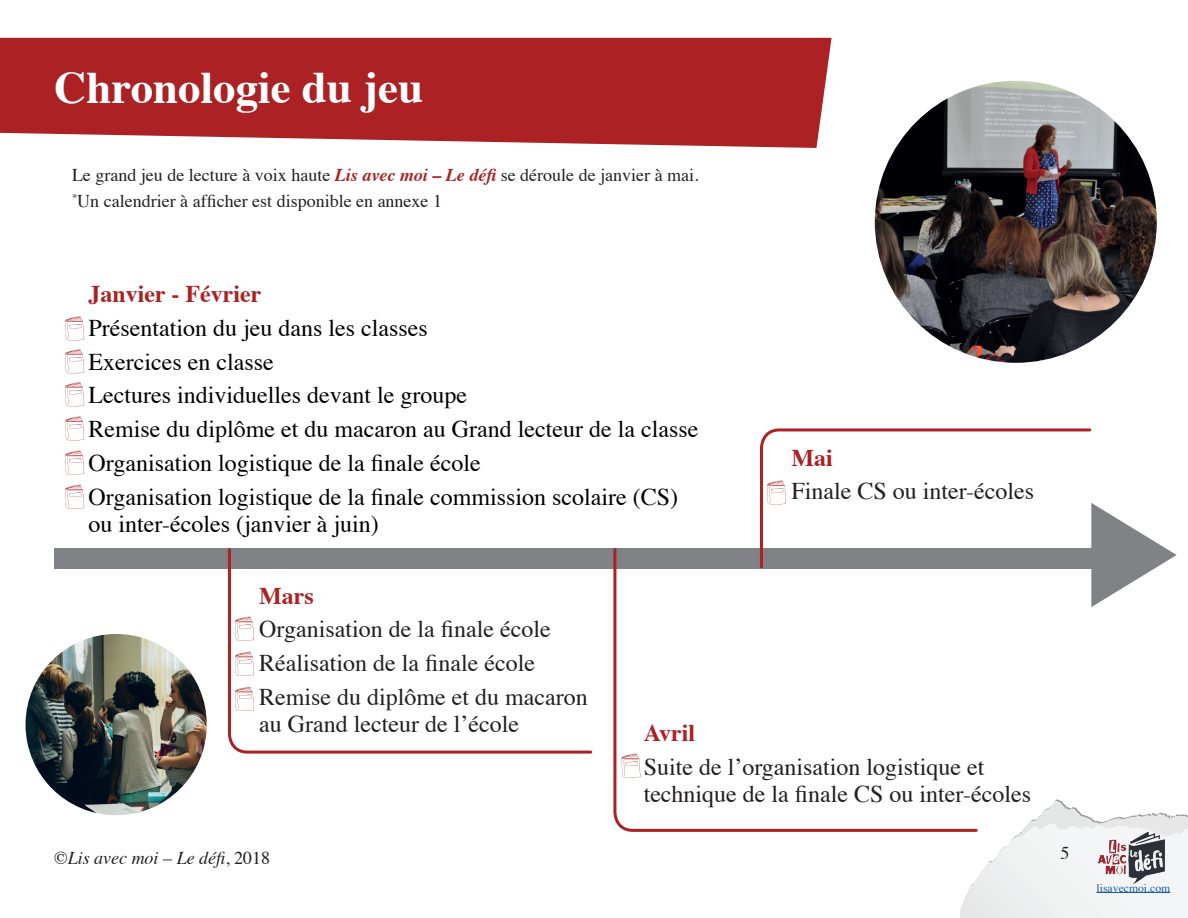
<style>
.page{position:relative;width:1188px;height:918px;background:#fff}
.page>*{position:absolute;margin:0;border:0;box-sizing:border-box;transform-origin:0 0}
.t1{font:700 45px "Times";color:#fff}
.t2{font:24px/33.8px "Times";color:#000}
.t3{font:24px/33.8px "Times";color:#231f20}
.t4{font:700 24px "Times";color:#ac2124}
.t5{font:18px/26.2px "Times";color:#231f20}
.t6{font:italic 18px "Times";color:#231f20}
.t7{font:11.7px "Times";color:#175d9e}
.s1{font-weight:700;font-style:italic;color:#ac2124}
.s2{font-style:normal}
</style>
<div class="page">
<svg style="left:960px;top:799px;width:228px;height:119px"></svg>
<img style="left:1097px;top:832px;width:68px;height:53px">
<hr style="left:1097px;top:892px;width:73px;height:1px;background:#175d9e">
<svg style="left:0;top:38px;width:832px;height:110px;background:#b23234"></svg>
<div style="left:54px;top:548px;width:1037px;height:20px;background:#808285"></div>
<img style="left:26px;top:634px;width:181px;height:181px;border-radius:91px">
<img style="left:875px;top:81px;width:282px;height:282px;border-radius:141px">
<svg style="left:1091px;top:504px;width:86px;height:103px"></svg>
<svg style="left:760px;top:428px;width:333px;height:142px"></svg>
<svg style="left:65px;top:316px;width:19px;height:25px"></svg>
<svg style="left:65px;top:349px;width:19px;height:24px"></svg>
<svg style="left:65px;top:382px;width:19px;height:24px"></svg>
<svg style="left:65px;top:416px;width:19px;height:25px"></svg>
<svg style="left:65px;top:450px;width:19px;height:25px"></svg>
<svg style="left:65px;top:485px;width:19px;height:24px"></svg>
<svg style="left:767px;top:480px;width:19px;height:25px"></svg>
<svg style="left:226px;top:548px;width:368px;height:206px"></svg>
<svg style="left:612px;top:547px;width:367px;height:286px"></svg>
<h1 class="t1" style="left:54px;top:45px;width:371px">Chronologie du jeu</h1>
<p class="t5" style="left:72px;top:160px;width:628px">Le grand jeu de lecture à voix haute <span class="s1">Lis avec moi – Le défi</span> se déroule de janvier à mai. <sup>*</sup>Un calendrier à afficher est disponible en annexe 1</p>
<p class="t4" style="left:89px;top:271px;width:174px">Janvier - Février</p>
<p class="t2" style="left:89px;top:309px;width:611px">Présentation du jeu dans les classes<br>Exercices en classe<br>Lectures individuelles devant le groupe<br>Remise du diplôme et du macaron au Grand lecteur de la classe Organisation logistique de la finale école<br>Organisation logistique de la finale commission scolaire (CS)</p>
<p class="t2" style="left:89px;top:505px;width:292px">ou inter-écoles (janvier à juin)</p>
<p class="t4" style="left:791px;top:435px;width:43px">Mai</p>
<p class="t3" style="left:791px;top:472px;width:244px">Finale CS ou inter-écoles</p>
<p class="t4" style="left:259px;top:572px;width:56px">Mars</p>
<p class="t3" style="left:259px;top:610px;width:330px">Organisation de la finale école<br>Réalisation de la finale école<br>Remise du diplôme et du macaron</p>
<p class="t3" style="left:259px;top:705px;width:261px">au Grand lecteur de l’école</p>
<p class="t4" style="left:644px;top:710px;width:53px">Avril</p>
<p class="t3" style="left:644px;top:752px;width:389px;line-height:27px">Suite de l’organisation logistique et technique de la finale CS ou inter-écoles</p>
<p class="t6" style="left:54px;top:842px;width:218px"><span class="s2">©</span>Lis avec moi – Le défi<span class="s2">, 2018</span></p>
<p class="t5" style="left:1061px;top:838px;width:10px">5</p>
<p class="t7" style="left:1097px;top:877px;width:75px">lisavecmoi.com</p>
</div>
